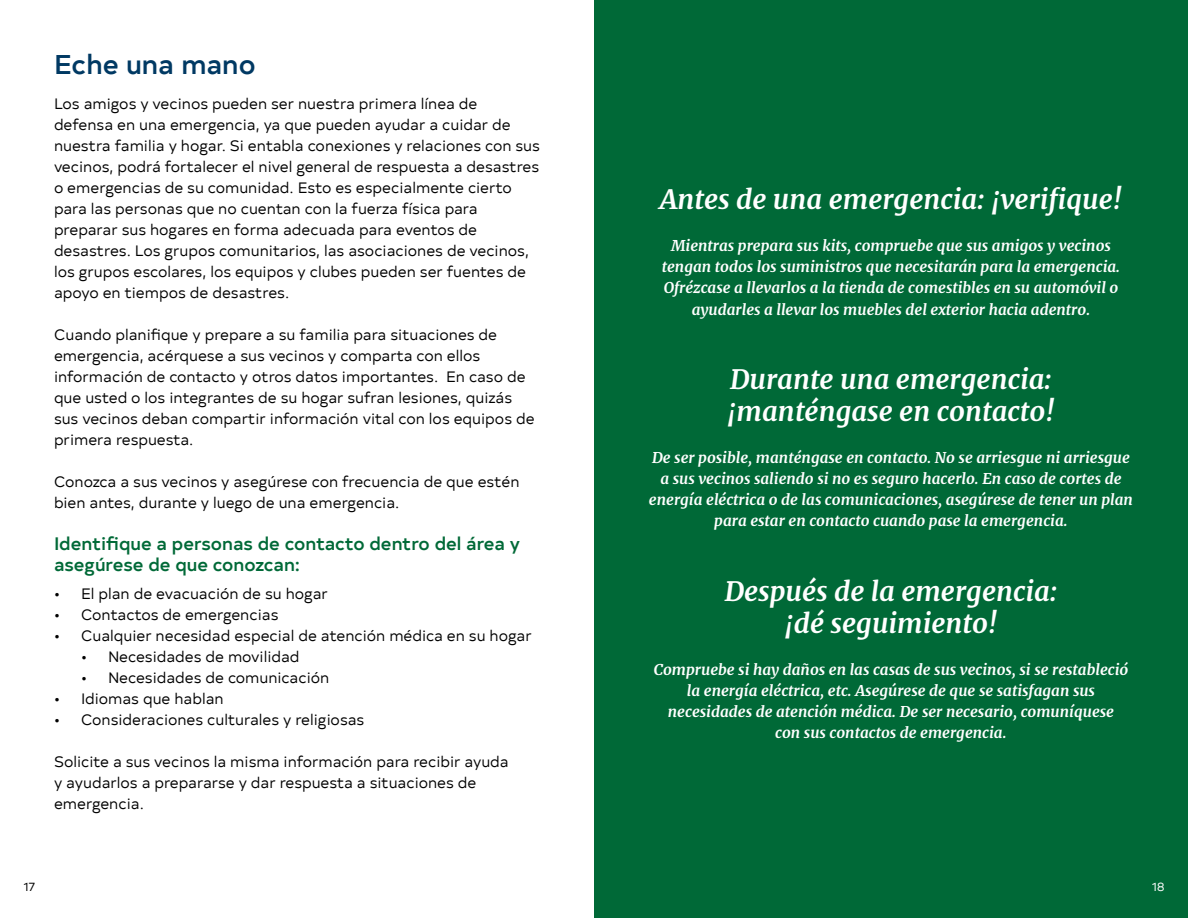
<style>
.page{position:relative;width:1188px;height:918px;background:#fff}
.page>*{position:absolute;margin:0;border:0;box-sizing:border-box;transform-origin:0 0}
.t1{font:italic 700 27px/32.4px "Merriweather";color:#fff}
.t2{font:500 27px "Typold";color:#003963}
.t3{font:500 18px/21px "Typold";color:#006937}
.t4{font:15px/21px "Typold";color:#000}
.t5{font:italic 700 15px/21px "Merriweather";color:#fff;text-align:center}
.t6{font:12px "Typold";color:#000}
.t7{font:12px "Typold";color:#fff}
</style>
<div class="page">
<div style="left:594px;top:0;width:594px;height:918px;background:#006937"></div>
<h1 class="t2" style="left:54px;top:43px;width:203px">Eche una mano</h1>
<p class="t4" style="left:54px;top:92px;width:487px">Los amigos y vecinos pueden ser nuestra primera línea de defensa en una emergencia, ya que pueden ayudar a cuidar de nuestra familia y hogar. Si entabla conexiones y relaciones con sus vecinos, podrá fortalecer el nivel general de respuesta a desastres o emergencias de su comunidad. Esto es especialmente cierto para las personas que no cuentan con la fuerza física para preparar sus hogares en forma adecuada para eventos de desastres. Los grupos comunitarios, las asociaciones de vecinos, los grupos escolares, los equipos y clubes pueden ser fuentes de apoyo en tiempos de desastres.</p>
<p class="t4" style="left:54px;top:323px;width:482px">Cuando planifique y prepare a su familia para situaciones de emergencia, acérquese a sus vecinos y comparta con ellos información de contacto y otros datos importantes. En caso de que usted o los integrantes de su hogar sufran lesiones, quizás sus vecinos deban compartir información vital con los equipos de primera respuesta.</p>
<p class="t4" style="left:54px;top:470px;width:467px">Conozca a sus vecinos y asegúrese con frecuencia de que estén bien antes, durante y luego de una emergencia.</p>
<p class="t3" style="left:54px;top:531px;width:468px">Identifique a personas de contacto dentro del área y asegúrese de que conozcan:</p>
<p class="t4" style="left:54px;top:582px;width:275px">• El plan de evacuación de su hogar</p>
<p class="t4" style="left:54px;top:603px;width:226px">• Contactos de emergencias</p>
<p class="t4" style="left:54px;top:624px;width:479px">• Cualquier necesidad especial de atención médica en su hogar</p>
<p class="t4" style="left:81px;top:645px;width:220px">• Necesidades de movilidad</p>
<p class="t4" style="left:81px;top:666px;width:250px">• Necesidades de comunicación</p>
<p class="t4" style="left:54px;top:687px;width:171px">• Idiomas que hablan</p>
<p class="t4" style="left:54px;top:708px;width:312px">• Consideraciones culturales y religiosas</p>
<p class="t4" style="left:54px;top:750px;width:456px">Solicite a sus vecinos la misma información para recibir ayuda y ayudarlos a prepararse y dar respuesta a situaciones de emergencia.</p>
<p class="t6" style="left:24px;top:878px;width:13px">17</p>
<h1 class="t1" style="left:660px;top:182px;width:464px">Antes de una emergencia: ¡verifique!</h1>
<p class="t5" style="left:662px;top:235px;width:460px">Mientras prepara sus kits, compruebe que sus amigos y vecinos tengan todos los suministros que necesitarán para la emergencia.<br>Ofrézcase a llevarlos a la tienda de comestibles en su automóvil o ayudarles a llevar los muebles del exterior hacia adentro.</p>
<h1 class="t1" style="left:727px;top:362px;width:329px">Durante una emergencia: ¡manténgase en contacto!</h1>
<p class="t5" style="left:649px;top:447px;width:486px">De ser posible, manténgase en contacto. No se arriesgue ni arriesgue a sus vecinos saliendo si no es seguro hacerlo. En caso de cortes de energía eléctrica o de las comunicaciones, asegúrese de tener un plan para estar en contacto cuando pase la emergencia.</p>
<h1 class="t1" style="left:725px;top:574px;width:334px;text-align:center">Después de la emergencia: ¡dé seguimiento!</h1>
<p class="t5" style="left:654px;top:659px;width:476px">Compruebe si hay daños en las casas de sus vecinos, si se restableció la energía eléctrica, etc. Asegúrese de que se satisfagan sus necesidades de atención médica. De ser necesario, comuníquese con sus contactos de emergencia.</p>
<p class="t7" style="left:1152px;top:878px;width:14px">18</p>
</div>
